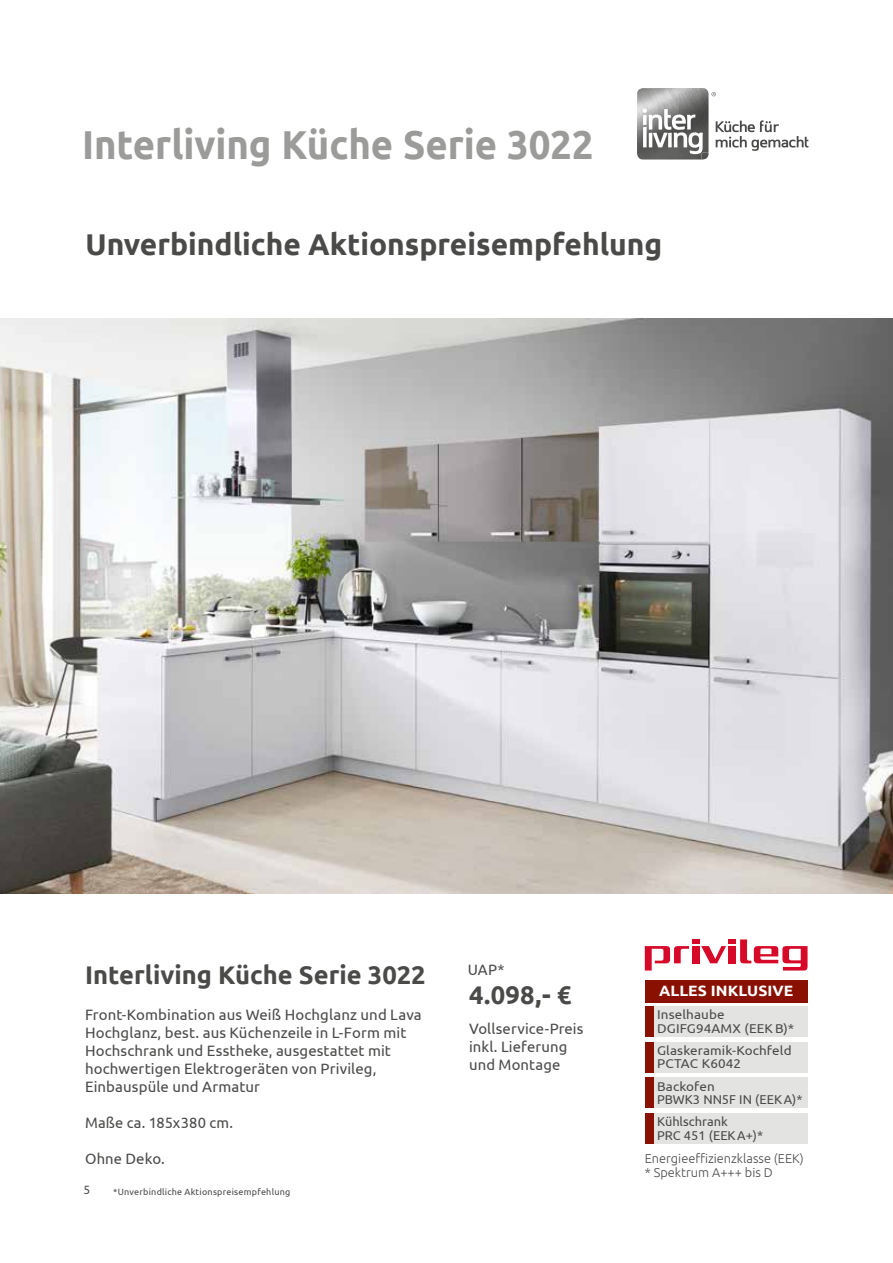
<style>
.page{position:relative;width:893px;height:1263px;background:#fff}
.page>*{position:absolute;margin:0;border:0;box-sizing:border-box;transform-origin:0 0}
.t1{font:700 40.35px "Ubuntu";letter-spacing:-.005em;color:#9b9b9a;scale:.95 1}
.t2{font:700 30px "Ubuntu";color:#4a4a49}
.t3{font:700 25.5px "Ubuntu";color:#4a4a49}
.t4{font:15px/18px "Ubuntu";letter-spacing:.01em;color:#4a4a49}
.t5{font:700 14.85px "Ubuntu";color:#fff;scale:1.05 1}
.t6{font:12.75px/13.2px "Ubuntu";letter-spacing:.01em;color:#4a4a49;scale:1.05 1}
.t7{font:300 12.75px/13.8px "Ubuntu";color:#4a4a49}
.t8{font:12.75px/13.2px "Ubuntu";letter-spacing:.01em;color:#4a4a49}
.t9{font:12px "Ubuntu";color:#4a4a49}
.t10{font:9px "Ubuntu";letter-spacing:.025em;color:#4a4a49}
</style>
<div class="page">
<img style="left:637px;top:88px;width:64px;height:72px">
<img style="left:701px;top:88px;width:7px;height:21px">
<svg style="left:643px;top:109px;width:65px;height:51px"></svg>
<svg style="left:715px;top:120px;width:94px;height:31px"></svg>
<svg style="left:712px;top:92px;width:4px;height:4px"></svg>
<img style="left:0;top:319px;width:893px;height:574px">
<div style="left:645px;top:980px;width:163px;height:22px;background:#8a1002"></div>
<div style="left:652px;top:1042px;width:156px;height:31px;background:#e3e3e2"></div>
<div style="left:645px;top:1042px;width:8px;height:31px;background:#8a1002"></div>
<div style="left:652px;top:1077px;width:156px;height:31px;background:#e3e3e2"></div>
<div style="left:645px;top:1077px;width:8px;height:31px;background:#8a1002"></div>
<div style="left:652px;top:1113px;width:156px;height:31px;background:#e3e3e2"></div>
<div style="left:645px;top:1113px;width:8px;height:31px;background:#8a1002"></div>
<div style="left:728px;top:939px;width:8px;height:5px;background:#d70929"></div>
<div style="left:728px;top:946px;width:8px;height:17px;background:#d70929"></div>
<svg style="left:645px;top:939px;width:81px;height:31px"></svg>
<svg style="left:740px;top:939px;width:68px;height:31px"></svg>
<div style="left:652px;top:1006px;width:156px;height:31px;background:#e3e3e2"></div>
<div style="left:645px;top:1006px;width:8px;height:31px;background:#8a1002"></div>
<h1 class="t1" style="left:82px;top:121px;width:540px">Interliving Küche Serie 3022</h1>
<h2 class="t2" style="left:85px;top:226px;width:578px">Unverbindliche Aktionspreisempfehlung</h2>
<h3 class="t3" style="left:85px;top:959px;width:342px">Interliving Küche Serie 3022</h3>
<p class="t4" style="left:85px;top:1005px;width:338px">Front-Kombination aus Weiß Hochglanz und Lava Hochglanz, best. aus Küchenzeile in L-Form mit Hochschrank und Esstheke, ausgestattet mit hochwertigen Elektrogeräten von Privileg, Einbauspüle und Armatur</p>
<p class="t4" style="left:85px;top:1113px;width:149px">Maße ca. 185x380 cm.</p>
<p class="t4" style="left:85px;top:1149px;width:81px">Ohne Deko.</p>
<p class="t9" style="left:83px;top:1183px;width:8px">5</p>
<p class="t10" style="left:113px;top:1186px;width:179px">*Unverbindliche Aktionspreisempfehlung</p>
<p class="t4" style="left:468px;top:960px;width:38px">UAP*</p>
<h3 class="t3" style="left:469px;top:979px;width:104px">4.098,- €</h3>
<p class="t4" style="left:469px;top:1019px;width:116px">Vollservice-Preis inkl. Lieferung und Montage</p>
<p class="t5" style="left:659px;top:982px;width:129px">ALLES INKLUSIVE</p>
<p class="t6" style="left:657px;top:1008px;width:132px">Inselhaube<br>DGIFG94AMX (EEKB)*</p>
<p class="t6" style="left:657px;top:1043px;width:130px">Glaskeramik-Kochfeld<br>PCTAC K6042</p>
<p class="t6" style="left:657px;top:1079px;width:140px">Backofen<br>PBWK3 NN5F IN (EEKA)*</p>
<p class="t8" style="left:657px;top:1115px;width:108px">Kühlschrank<br>PRC 451 (EEKA+)*</p>
<p class="t7" style="left:645px;top:1151px;width:160px">Energieeffizienzklasse (EEK) * Spektrum A+++ bis D</p>
</div>
